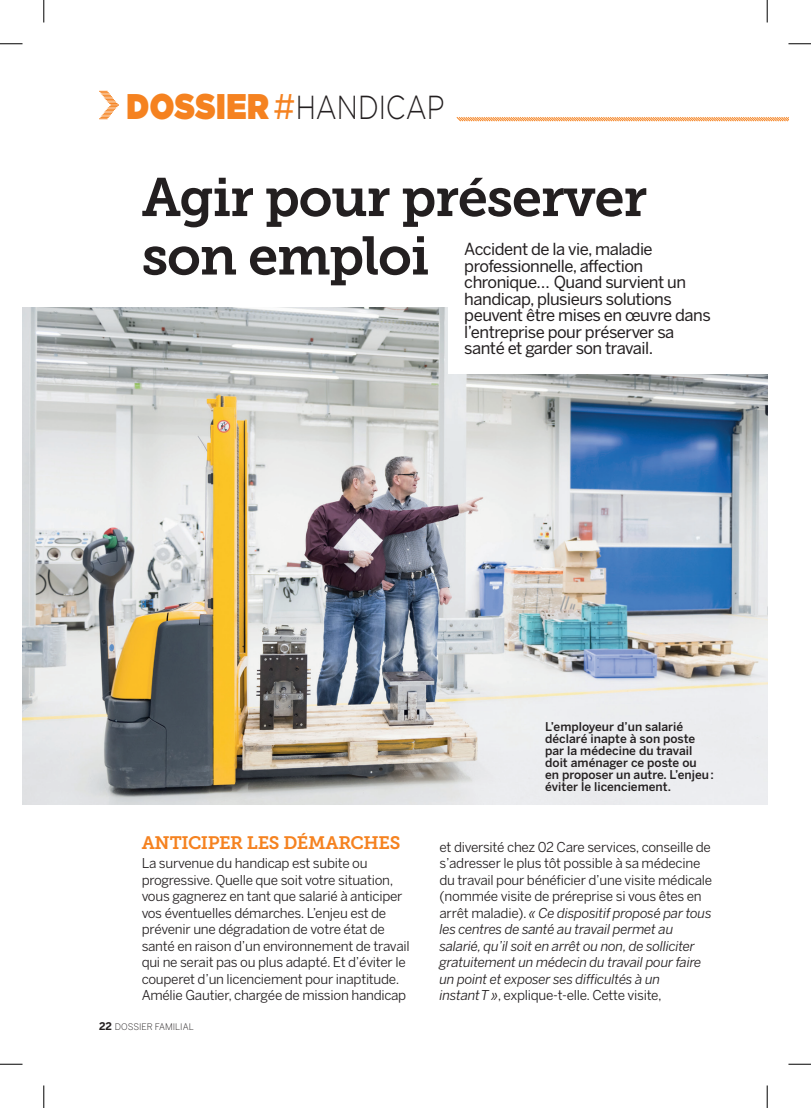
<style>
.page{position:relative;width:811px;height:1108px;background:#fff}
.page>*{position:absolute;margin:0;border:0;box-sizing:border-box;transform-origin:0 0}
.t1{font:54px/58.5px "Museo Slab 700";letter-spacing:-.025em;color:#231f20}
.t2{font:300 33.3px "Gotham";letter-spacing:-.005em;color:#231f20;scale:.8 1}
.t3{font:18px "Museo Slab 700";letter-spacing:-.02em;color:#f58220}
.t4{font:16.5px/16.5px "Benton Sans";letter-spacing:-.03em;color:#231f20}
.t5{font:13.5px/16.5px "Benton Sans";letter-spacing:-.02em;color:#231f20}
.t6{font:500 12px/12px "Benton Sans";color:#231f20}
.t7{font:300 9px "Benton Sans";color:#231f20}
.s1{font-weight:900;font-size:35.7px;color:#f58220}
.s2{font-weight:400;font-size:35.7px;color:#f58220}
.s3{font-weight:700;font-size:10.5px}
.s4{font-style:italic}
</style>
<div class="page">
<img style="left:22px;top:308px;width:745px;height:497px">
<svg style="left:99px;top:91px;width:20px;height:28px"></svg>
<svg style="left:456px;top:117px;width:332px;height:5px;background:#f9c192"></svg>
<div style="left:448px;top:241px;width:319px;height:133px;background:#fff"></div>
<svg style="left:0;top:44px;width:22px;height:1px"></svg>
<svg style="left:788px;top:44px;width:22px;height:1px"></svg>
<svg style="left:0;top:1064px;width:22px;height:1px"></svg>
<svg style="left:788px;top:1064px;width:22px;height:1px"></svg>
<svg style="left:44px;top:0;width:1px;height:22px"></svg>
<svg style="left:44px;top:1085px;width:1px;height:23px"></svg>
<svg style="left:766px;top:0;width:1px;height:22px"></svg>
<svg style="left:766px;top:1085px;width:1px;height:23px"></svg>
<h2 class="t2" style="left:126px;top:86px;width:399px"><span class="s1">DOSSIER</span> <span class="s2">#</span>HANDICAP</h2>
<h1 class="t1" style="left:142px;top:168px;width:507px">Agir pour préserver son emploi</h1>
<p class="t4" style="left:464px;top:241px;width:248px">Accident de la vie, maladie professionnelle, affection chronique… Quand survient un handicap, plusieurs solutions peuvent être mises en œuvre dans l’entreprise pour préserver sa santé et garder son travail.</p>
<h3 class="t3" style="left:142px;top:832px;width:260px">ANTICIPER LES DÉMARCHES</h3>
<p class="t5" style="left:142px;top:855px;width:269px">La survenue du handicap est subite ou progressive. Quelle que soit votre situation, vous gagnerez en tant que salarié à anticiper vos éventuelles démarches. L’enjeu est de prévenir une dégradation de votre état de santé en raison d’un environnement de travail qui ne serait pas ou plus adapté. Et d’éviter le couperet d’un licenciement pour inaptitude.<br>Amélie Gautier, chargée de mission handicap</p>
<p class="t7" style="left:99px;top:1021px;width:96px"><span class="s3">22</span> DOSSIER FAMILIAL</p>
<p class="t6" style="left:545px;top:720px;width:170px">L’employeur d’un salarié déclaré inapte à son poste par la médecine du travail doit aménager ce poste ou<br>en proposer un autre. L’enjeu: éviter le licenciement.</p>
<p class="t5" style="left:439px;top:839px;width:274px">et diversité chez 02 Care services, conseille de s’adresser le plus tôt possible à sa médecine du travail pour bénéficier d’une visite médicale (nommée visite de préreprise si vous êtes en arrêt maladie). <span class="s4">« Ce dispositif proposé par tous les centres de santé au travail permet au salarié, qu’il soit en arrêt ou non, de solliciter gratuitement un médecin du travail pour faire un point et exposer ses difficultés à un instantT »</span>, explique-t-elle. Cette visite,</p>
</div>
